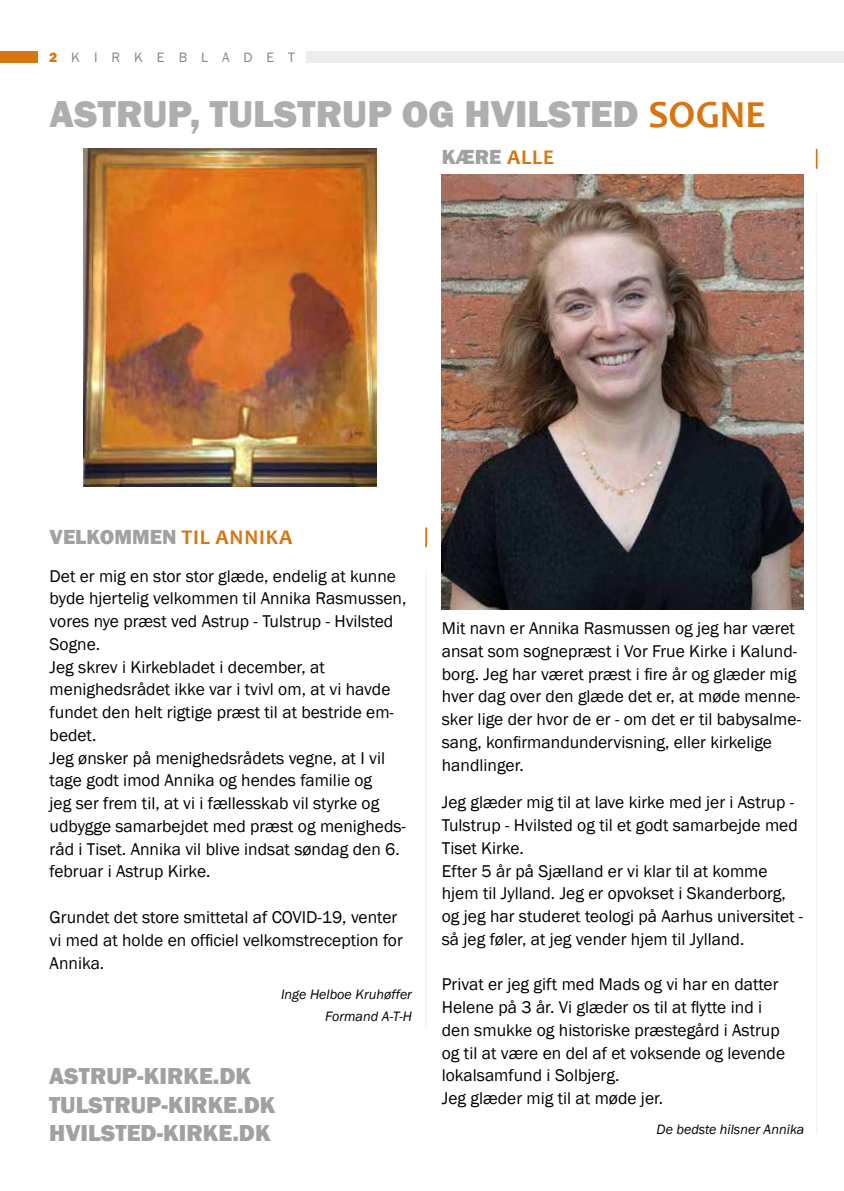
<style>
.page{position:relative;width:844px;height:1191px;background:#fff}
.page>*{position:absolute;margin:0;border:0;box-sizing:border-box;transform-origin:0 0}
.t1{font:800 38.5px "Franklin Gothic";color:#aeaeae}
.t2{font:800 23.8px/28.5px "Franklin Gothic";color:#a1a1a1}
.t3{font:800 21px "Franklin Gothic";color:#a1a1a1}
.t4{font:17.5px/22.8px "Franklin Gothic";color:#000}
.t5{font:italic 14px/22.8px "Franklin Gothic";color:#000;text-align:right}
.t6{font:14px "Franklin Gothic";letter-spacing:1em;color:#878787}
.s1{font-weight:800;color:#d67613}
.s2{font-family:"Candara";font-weight:700;color:#d67613}
</style>
<div class="page">
<div style="left:306px;top:51px;width:537px;height:11px;background:#ededed"></div>
<div style="left:0;top:51px;width:38px;height:11px;background:#d67613"></div>
<hr style="left:425px;top:570px;width:2px;height:457px;background:#f4f4f4">
<img style="left:84px;top:149px;width:292px;height:337px">
<hr style="left:425px;top:527px;width:2px;height:20px;background:#d67613">
<img style="left:441px;top:175px;width:362px;height:434px">
<hr style="left:815px;top:191px;width:2px;height:943px;background:#f4f4f4">
<hr style="left:815px;top:149px;width:2px;height:20px;background:#d67613">
<p class="t6" style="left:49px;top:49px;width:247px"><span class="s1">2</span>KIRKEBLADET</p>
<h1 class="t1" style="left:50px;top:89px;width:717px">ASTRUP, TULSTRUP OG HVILSTED <span class="s2">SOGNE</span></h1>
<p class="t3" style="left:441px;top:143px;width:114px">KÆRE <span class="s2">ALLE</span></p>
<p class="t3" style="left:50px;top:523px;width:244px">VELKOMMEN <span class="s2">TIL ANNIKA</span></p>
<p class="t4" style="left:50px;top:565px;width:358px">Det er mig en stor stor glæde, endelig at kunne byde hjertelig velkommen til Annika Rasmussen, vores nye præst ved Astrup - Tulstrup - Hvilsted Sogne.<br>Jeg skrev i Kirkebladet i december, at menighedsrådet ikke var i tvivl om, at vi havde fundet den helt rigtige præst til at bestride em&shy;bedet.<br>Jeg ønsker på menighedsrådets vegne, at I vil tage godt imod Annika og hendes familie og<br>jeg ser frem til, at vi i fællesskab vil styrke og udbygge samarbejdet med præst og menigheds&shy;råd i Tiset. Annika vil blive indsat søndag den 6. februar i Astrup Kirke.</p>
<p class="t4" style="left:50px;top:906px;width:354px">Grundet det store smittetal af COVID-19, venter vi med at holde en officiel velkomstreception for<br>Annika.</p>
<p class="t5" style="left:281px;top:983px;width:132px">Inge Helboe Kruhøffer<br>Formand A-T-H</p>
<h2 class="t2" style="left:49px;top:1062px;width:228px">ASTRUP-KIRKE.DK<br>TULSTRUP-KIRKE.DK<br>HVILSTED-KIRKE.DK</h2>
<p class="t4" style="left:441px;top:617px;width:360px">Mit navn er Annika Rasmussen og jeg har været ansat som sognepræst i Vor Frue Kirke i Kalund&shy;borg. Jeg har været præst i fire år og glæder mig hver dag over den glæde det er, at møde menne&shy;sker lige der hvor de er - om det er til babysalme&shy;sang, konfirmandundervisning, eller kirkelige handlinger.</p>
<p class="t4" style="left:441px;top:791px;width:363px">Jeg glæder mig til at lave kirke med jer i Astrup - Tulstrup - Hvilsted og til et godt samarbejde med Tiset Kirke.<br>Efter 5 år på Sjælland er vi klar til at komme hjem til Jylland. Jeg er opvokset i Skanderborg, og jeg har studeret teologi på Aarhus universitet - så jeg føler, at jeg vender hjem til Jylland.</p>
<p class="t4" style="left:441px;top:973px;width:345px">Privat er jeg gift med Mads og vi har en datter Helene på 3 år. Vi glæder os til at flytte ind i den smukke og historiske præstegård i Astrup og til at være en del af et voksende og levende lokalsamfund i Solbjerg.<br>Jeg glæder mig til at møde jer.</p>
<p class="t5" style="left:656px;top:1118px;width:149px">De bedste hilsner Annika</p>
</div>
